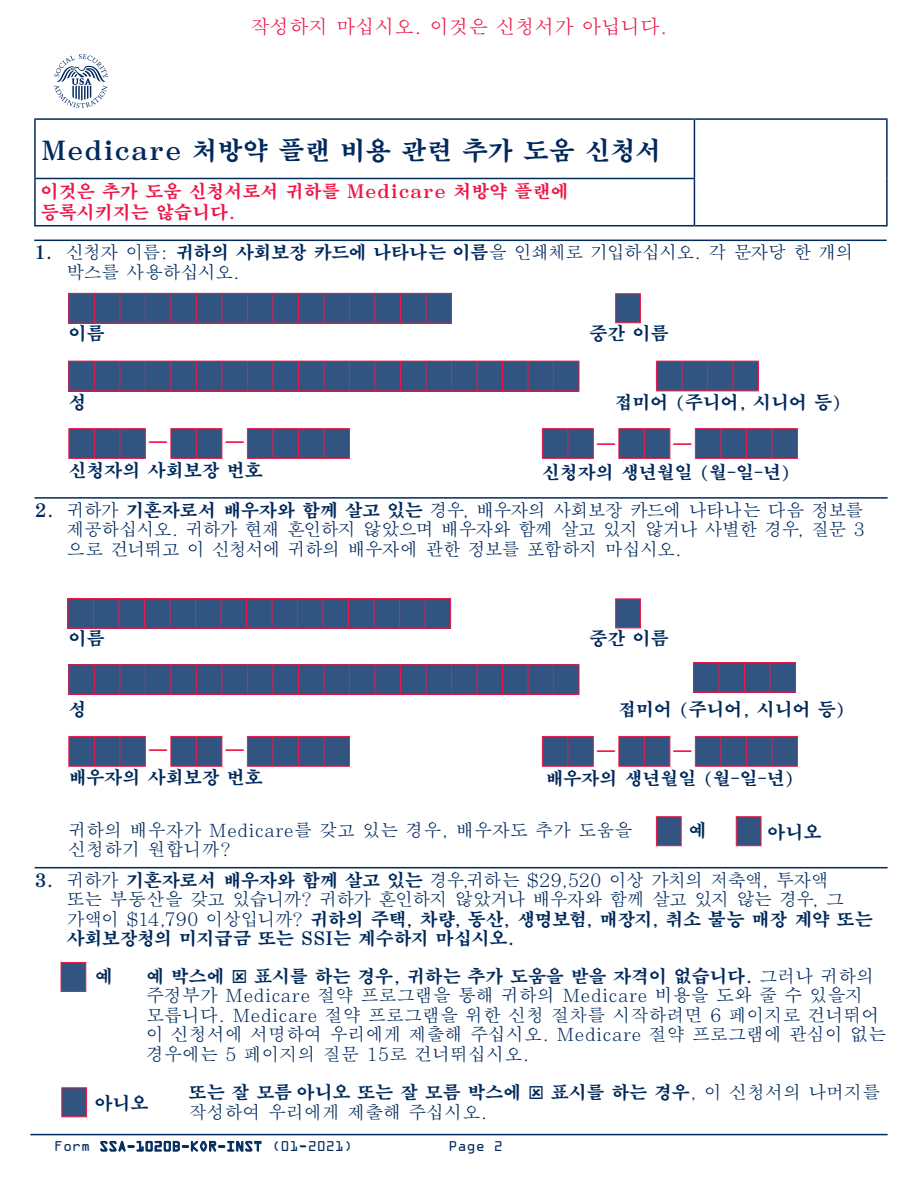
<style>
.page{position:relative;width:918px;height:1188px;background:#fff}
.page>*{position:absolute;margin:0;border:0;box-sizing:border-box;transform-origin:0 0}
.Page_2_note{font:700 25.5px "SM Myungjo Std";color:#00295c}
.t1{font:500 19.5px "SM Myungjo Std";color:#ed1748}
.numbered_questions{font:500 18px/19.5px "SM Myungjo Std";letter-spacing:-.05em;color:#00295c}
.Body_2{font:500 18px/19.5px "SM Myungjo Std";color:#00295c}
.Box_Label{font:700 18px "SM Myungjo Std";color:#00295c}
.Red_all_caps{font:700 18px/21px "SM Myungjo Std";color:#ed1748}
.Body_2-2{font:700 18px "SM Myungjo Std";letter-spacing:-.01em;color:#00295c}
.t2{font:15px "OCRA Extended";color:#00295c}
.s1{font-weight:700}
</style>
<div class="page">
<svg style="left:656px;top:361px;width:103px;height:31px;background:#48517e"></svg>
<div style="left:61px;top:962px;width:25px;height:30px;background:#325481;border:1px solid #ed1748"></div>
<div style="left:656px;top:816px;width:26px;height:30px;background:#325481;border:1px solid #ed1748"></div>
<div style="left:615px;top:293px;width:26px;height:30px;background:#325481;border:1px solid #ed1748"></div>
<div style="left:615px;top:599px;width:26px;height:29px;background:#325481;border:1px solid #ed1748"></div>
<div style="left:736px;top:816px;width:25px;height:30px;background:#325481;border:1px solid #ed1748"></div>
<div style="left:61px;top:1087px;width:26px;height:30px;background:#325481;border:1px solid #ed1748"></div>
<svg style="left:68px;top:293px;width:384px;height:31px;background:#444d7b"></svg>
<svg style="left:68px;top:598px;width:383px;height:31px;background:#444d7b"></svg>
<div style="left:68px;top:361px;width:511px;height:30px;background:#325481"></div>
<hr style="left:68px;top:361px;width:1px;height:30px;background:#ed1748">
<hr style="left:94px;top:361px;width:1px;height:30px;background:#ed1748">
<hr style="left:119px;top:361px;width:1px;height:30px;background:#ed1748">
<hr style="left:145px;top:361px;width:1px;height:30px;background:#ed1748">
<hr style="left:171px;top:361px;width:1px;height:30px;background:#ed1748">
<hr style="left:196px;top:361px;width:1px;height:30px;background:#ed1748">
<hr style="left:222px;top:361px;width:1px;height:30px;background:#ed1748">
<hr style="left:247px;top:361px;width:1px;height:30px;background:#ed1748">
<hr style="left:273px;top:361px;width:1px;height:30px;background:#ed1748">
<hr style="left:298px;top:361px;width:1px;height:30px;background:#ed1748">
<hr style="left:324px;top:361px;width:1px;height:30px;background:#ed1748">
<hr style="left:349px;top:361px;width:1px;height:30px;background:#ed1748">
<hr style="left:375px;top:361px;width:1px;height:30px;background:#ed1748">
<hr style="left:400px;top:361px;width:1px;height:30px;background:#ed1748">
<hr style="left:426px;top:361px;width:1px;height:30px;background:#ed1748">
<hr style="left:451px;top:361px;width:1px;height:30px;background:#ed1748">
<hr style="left:477px;top:361px;width:1px;height:30px;background:#ed1748">
<hr style="left:502px;top:361px;width:1px;height:30px;background:#ed1748">
<hr style="left:528px;top:361px;width:1px;height:30px;background:#ed1748">
<svg style="left:68px;top:361px;width:511px;height:1px"></svg>
<hr style="left:553px;top:361px;width:1px;height:30px;background:#ed1748">
<hr style="left:579px;top:361px;width:1px;height:30px;background:#ed1748">
<svg style="left:68px;top:391px;width:511px;height:1px"></svg>
<svg style="left:68px;top:664px;width:512px;height:31px;background:#444d7b"></svg>
<svg style="left:68px;top:428px;width:282px;height:31px"></svg>
<svg style="left:68px;top:736px;width:282px;height:31px"></svg>
<svg style="left:542px;top:428px;width:256px;height:31px"></svg>
<svg style="left:542px;top:736px;width:256px;height:31px"></svg>
<svg style="left:693px;top:662px;width:103px;height:31px;background:#464d7a"></svg>
<hr style="left:34px;top:118px;width:660px;height:2px;background:#00295c">
<hr style="left:34px;top:120px;width:2px;height:58px;background:#00295c">
<hr style="left:694px;top:118px;width:194px;height:2px;background:#00295c">
<hr style="left:694px;top:120px;width:1px;height:58px;background:#00295c">
<hr style="left:886px;top:120px;width:2px;height:58px;background:#00295c">
<hr style="left:886px;top:178px;width:2px;height:47px;background:#00295c">
<hr style="left:694px;top:225px;width:194px;height:1px;background:#00295c">
<hr style="left:34px;top:178px;width:661px;height:1px;background:#00295c">
<hr style="left:34px;top:179px;width:2px;height:46px;background:#00295c">
<hr style="left:694px;top:179px;width:1px;height:46px;background:#00295c">
<hr style="left:34px;top:225px;width:660px;height:1px;background:#00295c">
<svg style="left:100px;top:1140px;width:162px;height:12px"></svg>
<hr style="left:30px;top:1134px;width:858px;height:1px;background:#00295c">
<svg style="left:54px;top:54px;width:54px;height:54px"></svg>
<hr style="left:34px;top:240px;width:853px;height:1px;background:#00295c">
<hr style="left:35px;top:497px;width:853px;height:2px;background:#00295c">
<hr style="left:35px;top:867px;width:853px;height:1px;background:#00295c">
<p class="t1" style="left:250px;top:15px;width:419px">작성하지 마십시오. 이것은 신청서가 아닙니다.</p>
<p class="Page_2_note" style="left:41px;top:136px;width:622px">Medicare 처방약 플랜 비용 관련 추가 도움 신청서</p>
<p class="Red_all_caps" style="left:41px;top:181px;width:529px">이것은 추가 도움 신청서로서 귀하를 Medicare 처방약 플랜에 등록시키지는 않습니다.</p>
<p class="numbered_questions" style="left:67px;top:243px;width:789px;text-indent:-32px"><span class="s1">1.</span> 신청자 이름: <span class="s1">귀하의 사회보장 카드에 나타나는 이름</span>을 인쇄체로 기입하십시오. 각 문자당 한 개의 박스를 사용하십시오.</p>
<p class="Box_Label" style="left:69px;top:323px;width:37px">이름</p>
<p class="Box_Label" style="left:589px;top:323px;width:81px">중간 이름</p>
<p class="Box_Label" style="left:68px;top:393px;width:19px">성</p>
<p class="Box_Label" style="left:615px;top:393px;width:228px">접미어 (주니어, 시니어 등)</p>
<p class="Red_all_caps" style="left:149px;top:433px;width:19px">—</p>
<p class="Red_all_caps" style="left:226px;top:433px;width:19px">—</p>
<p class="Red_all_caps" style="left:597px;top:434px;width:19px">—</p>
<p class="Red_all_caps" style="left:674px;top:434px;width:19px">—</p>
<p class="Box_Label" style="left:68px;top:461px;width:196px">신청자의 사회보장 번호</p>
<p class="Box_Label" style="left:542px;top:462px;width:250px">신청자의 생년월일 (월-일-년)</p>
<p class="numbered_questions" style="left:67px;top:501px;width:800px;text-align:justify;text-indent:-32px"><span class="s1">2.</span> 귀하가 <span class="s1">기혼자로서 배우자와 함께 살고 있는</span> 경우, 배우자의 사회보장 카드에 나타나는 다음 정보를 제공하십시오. 귀하가 현재 혼인하지 않았으며 배우자와 함께 살고 있지 않거나 사별한 경우, 질문 3 으로 건너뛰고 이 신청서에 귀하의 배우자에 관한 정보를 포함하지 마십시오.</p>
<p class="Box_Label" style="left:69px;top:628px;width:37px">이름</p>
<p class="Box_Label" style="left:589px;top:628px;width:81px">중간 이름</p>
<p class="Box_Label" style="left:68px;top:699px;width:19px">성</p>
<p class="Box_Label" style="left:618px;top:699px;width:228px">접미어 (주니어, 시니어 등)</p>
<p class="Red_all_caps" style="left:149px;top:741px;width:19px">—</p>
<p class="Red_all_caps" style="left:226px;top:741px;width:19px">—</p>
<p class="Red_all_caps" style="left:597px;top:742px;width:19px">—</p>
<p class="Red_all_caps" style="left:674px;top:742px;width:19px">—</p>
<p class="Box_Label" style="left:68px;top:767px;width:196px">배우자의 사회보장 번호</p>
<p class="Box_Label" style="left:545px;top:769px;width:250px">배우자의 생년월일 (월-일-년)</p>
<p class="Body_2" style="left:68px;top:821px;width:565px">귀하의 배우자가 Medicare를 갖고 있는 경우, 배우자도 추가 도움을 신청하기 원합니까?</p>
<p class="Box_Label" style="left:689px;top:821px;width:19px">예</p>
<p class="Box_Label" style="left:768px;top:822px;width:55px">아니오</p>
<p class="numbered_questions" style="left:67px;top:871px;width:807px;text-indent:-32px"><span class="s1">3.</span> 귀하가 <span class="s1">기혼자로서 배우자와 함께 살고 있는</span> 경우,귀하는 $29,520 이상 가치의 저축액, 투자액<br>또는 부동산을 갖고 있습니까? 귀하가 혼인하지 않았거나 배우자와 함께 살고 있지 않는 경우, 그 가액이 $14,790 이상입니까? <span class="s1">귀하의 주택, 차량, 동산, 생명보험, 매장지, 취소 불능 매장 계약 또는 사회보장청의 미지급금 또는 SSI는 계수하지 마십시오.</span></p>
<p class="Box_Label" style="left:95px;top:967px;width:20px">예</p>
<p class="Body_2-2" style="left:146px;top:966px;width:80px">예 박스에</p>
<p class="Body_2" style="left:146px;top:967px;width:742px;text-indent:108px"><span class="s1">표시를 하는 경우, 귀하는 추가 도움을 받을 자격이 없습니다.</span> 그러나 귀하의 주정부가 Medicare 절약 프로그램을 통해 귀하의 Medicare 비용을 도와 줄 수 있을지 모릅니다. Medicare 절약 프로그램을 위한 신청 절차를 시작하려면 6 페이지로 건너뛰어 이 신청서에 서명하여 우리에게 제출해 주십시오. Medicare 절약 프로그램에 관심이 없는 경우에는 5 페이지의 질문 15로 건너뛰십시오.</p>
<p class="Body_2-2" style="left:95px;top:1093px;width:55px">아니오</p>
<p class="Body_2-2" style="left:189px;top:1083px;width:334px">또는 잘 모름 아니오 또는 잘 모름 박스에</p>
<p class="Body_2" style="left:551px;top:1083px;width:331px"><span class="s1">표시를 하는 경우</span>, 이 신청서의 나머지를</p>
<p class="Body_2" style="left:189px;top:1103px;width:300px">작성하여 우리에게 제출해 주십시오.</p>
<p class="t2" style="left:54px;top:1138px;width:300px">Form SSA-1020B-KOR-INST (01-2021)</p>
<p class="t2" style="left:449px;top:1138px;width:56px">Page 2</p>
</div>
